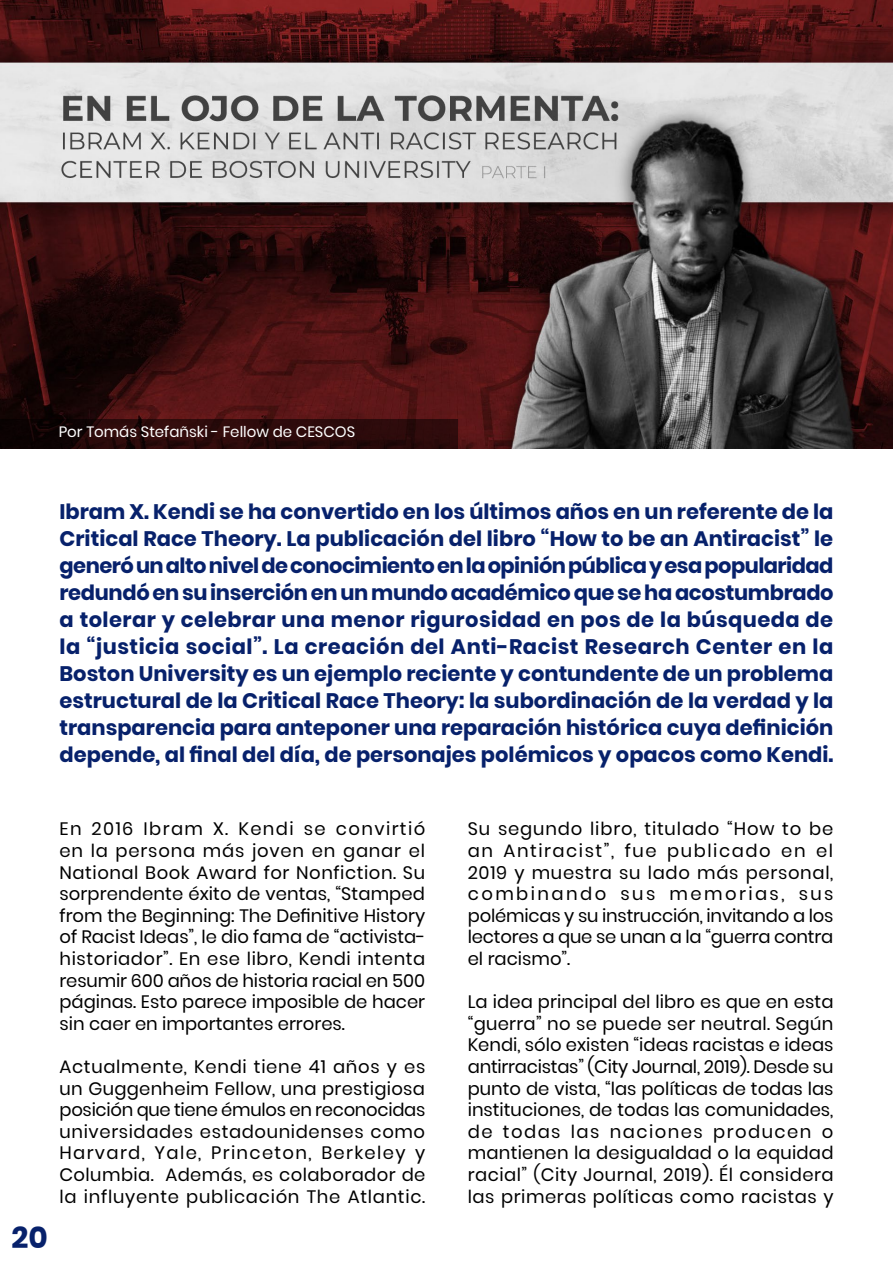
<style>
.page{position:relative;width:893px;height:1263px;background:#fff}
.page>*{position:absolute;margin:0;border:0;box-sizing:border-box;transform-origin:0 0}
.t1{font:700 30px "Poppins";color:#07216b}
.t2{font:700 21px/27px "Poppins";color:#07216b;text-align:justify}
.t3{font:18px/21.6px "Poppins";letter-spacing:.01em;color:#000;text-align:justify}
.t4{font:15px "Poppins";color:#fff}
</style>
<div class="page">
<img style="left:0;top:0;width:893px;height:448px">
<svg style="left:0;top:419px;width:457px;height:29px;background:#250809"></svg>
<p class="t4" style="left:59px;top:423px;width:298px">Por Tomás Stefañski - Fellow de CESCOS</p>
<p class="t2" style="left:60px;top:498px;width:776px">Ibram X. Kendi se ha convertido en los últimos años en un referente de la Critical Race Theory. La publicación del libro “How to be an Antiracist” le generó un alto nivel de conocimiento en la opinión pública y esa popularidad redundó en su inserción en un mundo académico que se ha acostumbrado a tolerar y celebrar una menor rigurosidad en pos de la búsqueda de la “justicia social”. La creación del Anti-Racist Research Center en la Boston University es un ejemplo reciente y contundente de un problema estructural de la Critical Race Theory: la subordinación de la verdad y la transparencia para anteponer una reparación histórica cuya definición depende, al final del día, de personajes polémicos y opacos como Kendi.</p>
<h1 class="t1" style="left:12px;top:1220px;width:38px">20</h1>
<p class="t3" style="left:60px;top:818px;width:367px">En 2016 Ibram X. Kendi se convirtió en la persona más joven en ganar el National Book Award for Nonfiction. Su sorprendente éxito de ventas, “Stamped from the Beginning: The Definitive History of Racist Ideas”, le dio fama de “activista&shy;historiador”. En ese libro, Kendi intenta resumir 600 años de historia racial en 500 páginas. Esto parece imposible de hacer sin caer en importantes errores.</p>
<p class="t3" style="left:60px;top:1056px;width:367px">Actualmente, Kendi tiene 41 años y es un Guggenheim Fellow, una prestigiosa posición que tiene émulos en reconocidas universidades estadounidenses como Harvard, Yale, Princeton, Berkeley y Columbia. Además, es colaborador de la influyente publicación The Atlantic.</p>
<p class="t3" style="left:468px;top:818px;width:367px">Su segundo libro, titulado “How to be an Antiracist”, fue publicado en el 2019 y muestra su lado más personal, combinando sus memorias, sus polémicas y su instrucción, invitando a los lectores a que se unan a la “guerra contra el racismo”.</p>
<p class="t3" style="left:468px;top:991px;width:367px">La idea principal del libro es que en esta “guerra” no se puede ser neutral. Según Kendi, sólo existen “ideas racistas e ideas antirracistas” (City Journal, 2019). Desde su punto de vista, “las políticas de todas las instituciones, de todas las comunidades, de todas las naciones producen o mantienen la desigualdad o la equidad racial” (City Journal, 2019). Él considera las primeras políticas como racistas y</p>
</div>
